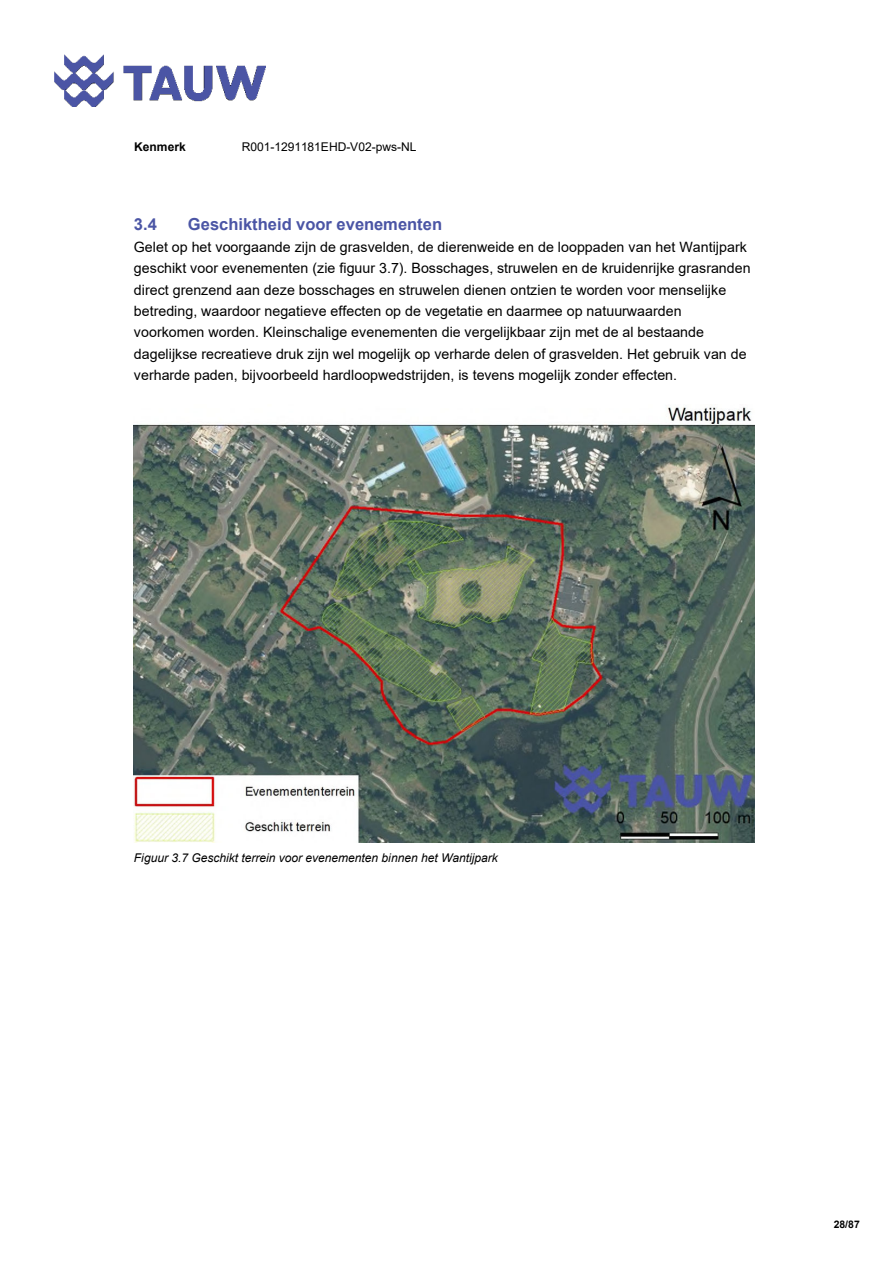
<style>
.page{position:relative;width:893px;height:1263px;background:#fff}
.page>*{position:absolute;margin:0;border:0;box-sizing:border-box;transform-origin:0 0}
.t1{font:700 16.5px "Arial";color:#4b55a5}
.t2{font:14.25px/21.3px "Arial";color:#000}
.t3{font:italic 12px "Arial";letter-spacing:-.005em;color:#000}
.t4{font:12px "Arial";letter-spacing:-.005em;color:#000}
.t5{font:700 12px "Arial";color:#000}
.t6{font:700 10.5px "Arial";color:#000}
</style>
<div class="page">
<img style="left:55px;top:55px;width:210px;height:52px">
<img style="left:134px;top:407px;width:620px;height:436px">
<p class="t5" style="left:134px;top:142px;width:53px">Kenmerk</p>
<p class="t4" style="left:242px;top:142px;width:176px">R001-1291181EHD-V02-pws-NL</p>
<p class="t1" style="left:134px;top:218px;width:25px">3.4</p>
<p class="t1" style="left:188px;top:218px;width:256px">Geschiktheid voor evenementen</p>
<p class="t2" style="left:134px;top:238px;width:618px">Gelet op het voorgaande zijn de grasvelden, de dierenweide en de looppaden van het Wantijpark geschikt voor evenementen (zie figuur 3.7). Bosschages, struwelen en de kruidenrijke grasranden direct grenzend aan deze bosschages en struwelen dienen ontzien te worden voor menselijke betreding, waardoor negatieve effecten op de vegetatie en daarmee op natuurwaarden voorkomen worden. Kleinschalige evenementen die vergelijkbaar zijn met de al bestaande dagelijkse recreatieve druk zijn wel mogelijk op verharde delen of grasvelden. Het gebruik van de verharde paden, bijvoorbeeld hardloopwedstrijden, is tevens mogelijk zonder effecten.</p>
<p class="t3" style="left:134px;top:853px;width:365px">Figuur 3.7 Geschikt terrein voor evenementen binnen het Wantijpark</p>
<p class="t6" style="left:834px;top:1220px;width:28px">28/87</p>
</div>
